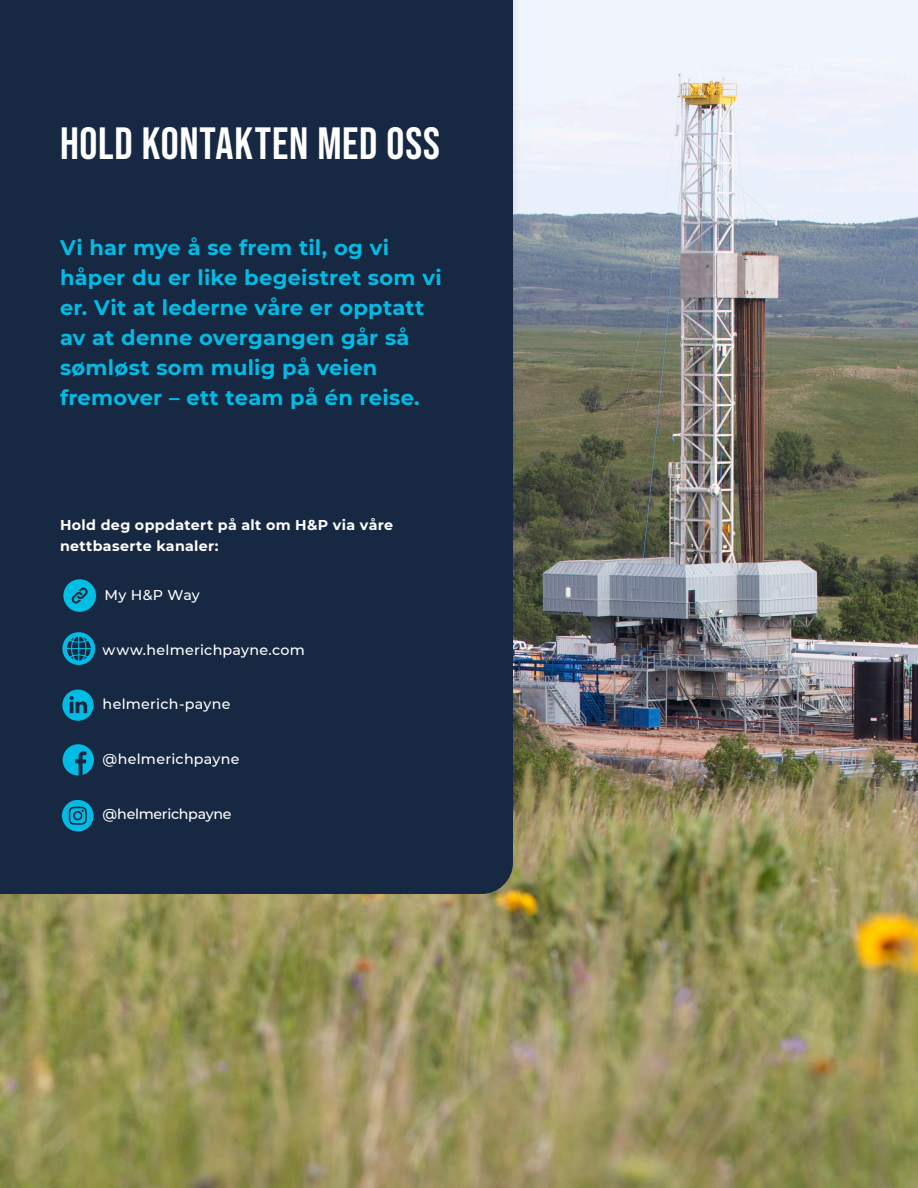
<style>
.page{position:relative;width:918px;height:1188px;background:#fff}
.page>*{position:absolute;margin:0;border:0;box-sizing:border-box;transform-origin:0 0}
.Heading_1{font:45px "Bebas Neue";letter-spacing:.015em;color:#fff}
.t1{font:700 21px/30px "Montserrat";letter-spacing:.015em;color:#00bce4}
.t2{font:500 14.25px "Montserrat";letter-spacing:.02em;color:#fff}
.t3{font:700 14.25px/21px "Montserrat";letter-spacing:.025em;color:#fff}
.t4{font:500 14.25px "Montserrat";letter-spacing:-.02em;color:#fff}
</style>
<div class="page">
<img style="left:0;top:58px;width:918px;height:1130px">
<div style="left:0;top:0;width:918px;height:58px;background:#f0f4fd"></div>
<div style="left:0;top:0;width:513px;height:894px;background:#172843"></div>
<svg style="left:63px;top:579px;width:33px;height:33px"></svg>
<svg style="left:62px;top:632px;width:33px;height:33px"></svg>
<svg style="left:62px;top:690px;width:32px;height:31px"></svg>
<svg style="left:63px;top:744px;width:31px;height:32px"></svg>
<svg style="left:62px;top:800px;width:32px;height:31px"></svg>
<p class="Heading_1" style="left:60px;top:118px;width:382px">HOLD KONTAKTEN MED OSS</p>
<h3 class="t1" style="left:60px;top:231px;width:383px">Vi har mye å se frem til, og vi håper du er like begeistret som vi er. Vit at lederne våre er opptatt av at denne overgangen går så sømløst som mulig på veien fremover – ett team på én reise.</h3>
<p class="t3" style="left:60px;top:514px;width:335px">Hold deg oppdatert på alt om H&amp;P via våre nettbaserte kanaler:</p>
<p class="t2" style="left:105px;top:585px;width:97px">My H&amp;P Way</p>
<p class="t2" style="left:103px;top:640px;width:204px">www.helmerichpayne.com</p>
<p class="t2" style="left:103px;top:694px;width:129px">helmerich-payne</p>
<p class="t2" style="left:103px;top:749px;width:138px">@helmerichpayne</p>
<p class="t4" style="left:103px;top:804px;width:130px">@helmerichpayne</p>
</div>
